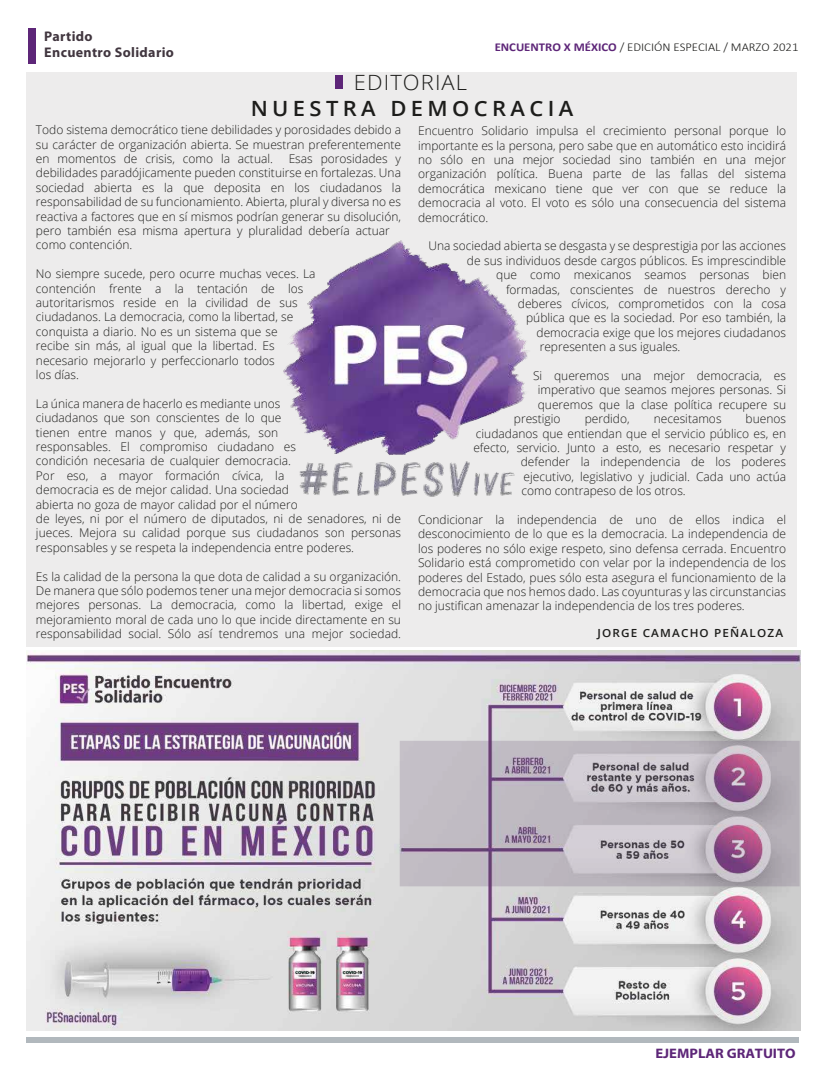
<style>
.page{position:relative;width:824px;height:1077px;background:#fff}
.page>*{position:absolute;margin:0;border:0;box-sizing:border-box;transform-origin:0 0}
.t1{font:600 21px "Open Sans";letter-spacing:.2em;color:#1d1d1b;scale:1.05 1}
.t2{font:300 21px "Open Sans";letter-spacing:.05em;color:#1d1d1b;scale:1.05 1}
.t3{font:700 14px/16.8px "Myriad Pro";letter-spacing:.025em;color:#41363f}
.t4{font:700 13.8px "Myriad Pro";color:#5d2678;scale:1.06 1}
.t5{font:300 12px/14.4px "Open Sans";color:#1d1d1b;text-align:justify}
.t6{font:300 12px "Calibri";color:#1d1d1b;scale:1.06 1}
.t7{font:600 11.2px "Open Sans";letter-spacing:.1em;color:#1d1d1b;scale:1.05 1}
.s1{font-weight:700;color:#5d2578}
</style>
<div class="page">
<div style="left:29px;top:28px;width:7px;height:36px;background:#5d2678"></div>
<div style="left:26px;top:72px;width:771px;height:575px;background:#edecec"></div>
<div style="left:335px;top:75px;width:8px;height:13px;background:#5d2578"></div>
<div style="left:26px;top:1037px;width:772px;height:6px;background:#b1b8bd"></div>
<img style="left:283px;top:240px;width:245px;height:257px">
<img style="left:27px;top:650px;width:773px;height:380px">
<svg style="left:400px;top:741px;width:399px;height:145px;background:#b7adb9"></svg>
<p class="t3" style="left:44px;top:27px;width:131px">Partido<br>Encuentro Solidario</p>
<p class="t6" style="left:495px;top:39px;width:288px"><span class="s1">ENCUENTRO X MÉXICO</span> / EDICIÓN ESPECIAL / MARZO 2021</p>
<h1 class="t2" style="left:354px;top:68px;width:109px">EDITORIAL</h1>
<p class="t5" style="left:418px;top:123px;width:370px">Encuentro Solidario impulsa el crecimiento personal porque lo importante es la persona, pero sabe que en automático esto incidirá no sólo en una mejor sociedad sino también en una mejor organización política. Buena parte de las fallas del sistema democrática mexicano tiene que ver con que se reduce la democracia al voto. El voto es sólo una consecuencia del sistema democrático.</p>
<p class="t5" style="left:428px;top:239px;width:359px">Una sociedad abierta se desgasta y se desprestigia por las acciones</p>
<p class="t5" style="left:467px;top:253px;width:321px">de sus individuos desde cargos públicos. Es imprescindible</p>
<p class="t5" style="left:496px;top:267px;width:291px">que como mexicanos seamos personas bien</p>
<p class="t5" style="left:506px;top:282px;width:282px">formadas, conscientes de nuestros derecho y</p>
<p class="t5" style="left:518px;top:296px;width:270px">deberes cívicos, comprometidos con la cosa</p>
<p class="t5" style="left:526px;top:311px;width:261px">pública que es la sociedad. Por eso también, la</p>
<p class="t5" style="left:536px;top:325px;width:251px">democracia exige que los mejores ciudadanos</p>
<p class="t5" style="left:540px;top:339px;width:142px">representen a sus iguales.</p>
<p class="t5" style="left:533px;top:368px;width:254px">Si queremos una mejor democracia, es</p>
<p class="t5" style="left:538px;top:383px;width:250px">imperativo que seamos mejores personas. Si</p>
<p class="t5" style="left:538px;top:397px;width:250px">queremos que la clase política recupere su</p>
<p class="t5" style="left:514px;top:411px;width:48px">prestigio</p>
<p class="t5" style="left:585px;top:411px;width:46px">perdido,</p>
<p class="t5" style="left:654px;top:411px;width:69px">necesitamos</p>
<p class="t5" style="left:745px;top:411px;width:42px">buenos</p>
<p class="t5" style="left:476px;top:426px;width:312px">ciudadanos que entiendan que el servicio público es, en</p>
<p class="t5" style="left:473px;top:440px;width:314px">efecto, servicio. Junto a esto, es necesario respetar y</p>
<p class="t5" style="left:521px;top:455px;width:267px">defender la independencia de los poderes</p>
<p class="t5" style="left:524px;top:469px;width:264px">ejecutivo, legislativo y judicial. Cada uno actúa</p>
<p class="t5" style="left:521px;top:483px;width:166px">como contrapeso de los otros.</p>
<p class="t5" style="left:418px;top:512px;width:370px">Condicionar la independencia de uno de ellos indica el desconocimiento de lo que es la democracia. La independencia de los poderes no sólo exige respeto, sino defensa cerrada. Encuentro Solidario está comprometido con velar por la independencia de los poderes del Estado, pues sólo esta asegura el funcionamiento de la democracia que nos hemos dado. Las coyunturas y las circunstancias no justifican amenazar la independencia de los tres poderes.</p>
<h1 class="t1" style="left:251px;top:94px;width:309px">NUESTRA DEMOCRACIA</h1>
<p class="t5" style="left:36px;top:122px;width:367px">Todo sistema democrático tiene debilidades y porosidades debido a su carácter de organización abierta. Se muestran preferentemente en momentos de crisis, como la actual.</p>
<p class="t5" style="left:36px;top:151px;width:367px;text-align:left;text-indent:253px">Esas porosidades y debilidades paradójicamente pueden constituirse en fortalezas. Una sociedad abierta es la que deposita en los ciudadanos la responsabilidad de su funcionamiento. Abierta, plural y diversa no es reactiva a factores que en sí mismos podrían generar su disolución, pero también esa misma apertura y pluralidad debería actuar como contención.</p>
<p class="t5" style="left:36px;top:266px;width:281px;text-align:left">No siempre sucede, pero ocurre muchas veces. La contención frente a la tentación de los autoritarismos reside en la civilidad de sus ciudadanos. La democracia, como la libertad, se conquista a diario. No es un sistema que se<br>recibe sin más, al igual que la libertad. Es necesario mejorarlo y perfeccionarlo todos<br>los días.</p>
<p class="t5" style="left:36px;top:396px;width:367px;text-align:left">La única manera de hacerlo es mediante unos<br>ciudadanos que son conscientes de lo que<br>tienen entre manos y que, además, son<br>responsables. El compromiso ciudadano es<br>condición necesaria de cualquier democracia.<br>Por eso, a mayor formación cívica, la<br>democracia es de mejor calidad. Una sociedad<br>abierta no goza de mayor calidad por el número<br>de leyes, ni por el número de diputados, ni de senadores, ni de jueces. Mejora su calidad porque sus ciudadanos son personas responsables y se respeta la independencia entre poderes.</p>
<p class="t5" style="left:36px;top:569px;width:367px">Es la calidad de la persona la que dota de calidad a su organización.<br>De manera que sólo podemos tener una mejor democracia si somos mejores personas. La democracia, como la libertad, exige el mejoramiento moral de cada uno lo que incide directamente en su responsabilidad social. Sólo así tendremos una mejor sociedad.</p>
<p class="t7" style="left:597px;top:625px;width:178px">JORGE CAMACHO PEÑALOZA</p>
<p class="t4" style="left:655px;top:1044px;width:134px">EJEMPLAR GRATUITO</p>
</div>
